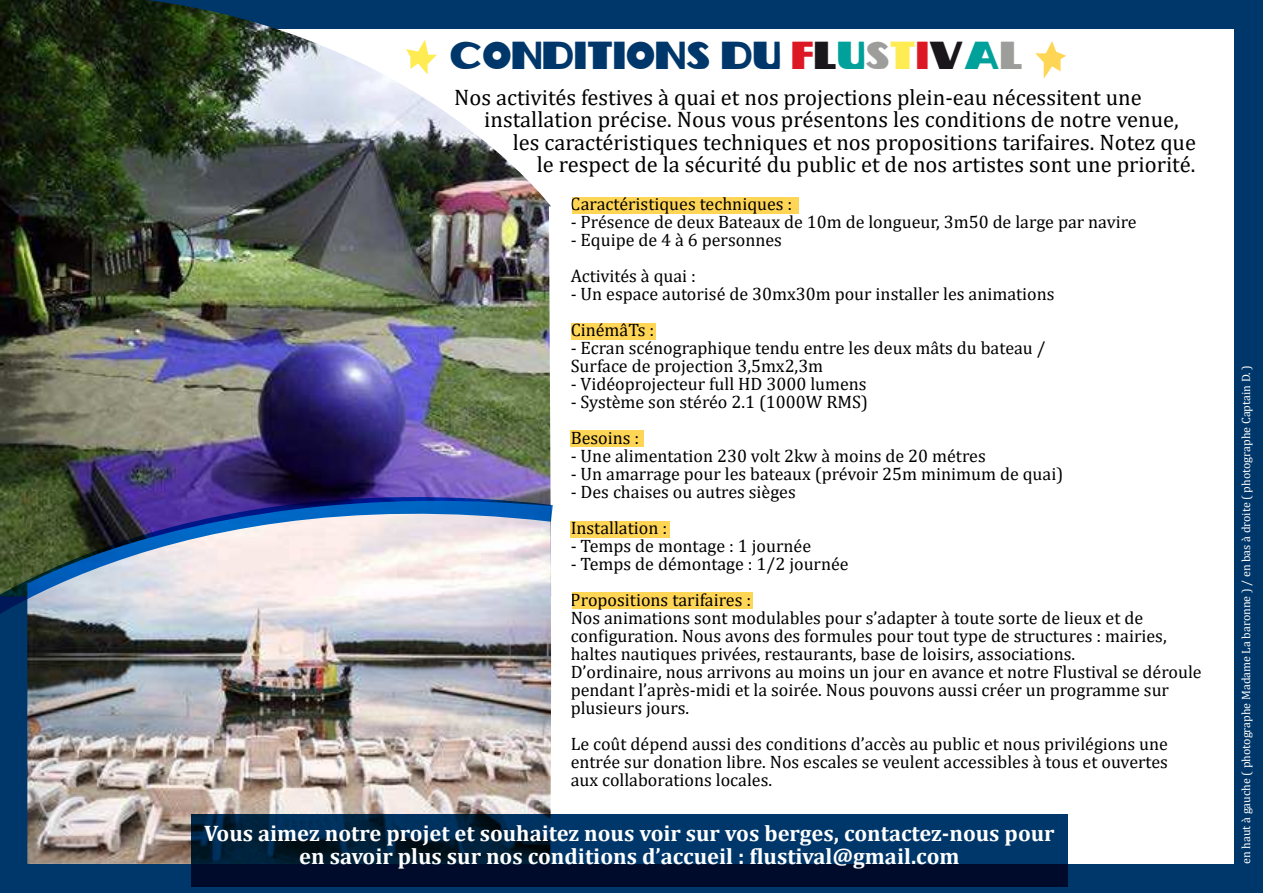
<style>
.page{position:relative;width:1263px;height:893px;background:#00376a}
.page>*{position:absolute;margin:0;border:0;box-sizing:border-box;transform-origin:0 0}
.t1{font:39px "Belle Epoque";letter-spacing:.025em;color:#00376a}
.t2{font:22.5px "Cambria";color:#000}
.t3{font:700 22.5px/22.5px "Cambria";color:#fff;text-align:center}
.t4{font:18px/18px "Cambria";color:#000}
.t5{font:12px "Cambria";color:#fff}
.s1{color:#dd1825}
.s2{color:#1a171c}
.s3{color:#00a19a}
.s4{color:#9d9d9c}
.s5{color:#ffeb52}
</style>
<div class="page">
<div style="left:30px;top:29px;width:1203px;height:835px;background:#fff"></div>
<svg style="left:1035px;top:41px;width:31px;height:38px"></svg>
<img style="left:0;top:0;width:551px;height:486px">
<img style="left:27px;top:656px;width:525px;height:208px">
<img style="left:0;top:486px;width:553px;height:170px">
<div style="left:572px;top:197px;width:227px;height:17px;background:#ffd556"></div>
<svg style="left:191px;top:814px;width:876px;height:73px;background:#002349"></svg>
<div style="left:572px;top:592px;width:181px;height:17px;background:#ffd556"></div>
<div style="left:571px;top:521px;width:99px;height:17px;background:#ffd556"></div>
<div style="left:571px;top:430px;width:73px;height:16px;background:#ffd556"></div>
<div style="left:571px;top:323px;width:85px;height:17px;background:#ffd556"></div>
<h1 class="t1" style="left:450px;top:33px;width:574px">CONDITIONS DU <span class="s1">F</span><span class="s2">L</span><span class="s3">U</span><span class="s4">S</span><span class="s5">T</span><span class="s1">I</span><span class="s2">V</span><span class="s3">A</span><span class="s4">L</span></h1>
<p class="t2" style="left:454px;top:89px;width:689px">Nos activités festives à quai et nos projections plein-eau nécessitent une</p>
<p class="t2" style="left:484px;top:112px;width:696px">installation précise. Nous vous présentons les conditions de notre venue,</p>
<p class="t2" style="left:513px;top:134px;width:685px">les caractéristiques techniques et nos propositions tarifaires. Notez que</p>
<p class="t2" style="left:537px;top:157px;width:660px">le respect de la sécurité du public et de nos artistes sont une priorité.</p>
<p class="t4" style="left:571px;top:196px;width:223px">Caractéristiques techniques :</p>
<p class="t4" style="left:571px;top:214px;width:568px">- Présence de deux Bateaux de 10m de longueur, 3m50 de large par navire</p>
<p class="t4" style="left:571px;top:223px;width:213px;line-height:36px">- Equipe de 4 à 6 personnes<br>Activités à quai :</p>
<p class="t4" style="left:571px;top:277px;width:485px;line-height:36px">- Un espace autorisé de 30mx30m pour installer les animations<br>CinémâTs :</p>
<p class="t4" style="left:571px;top:340px;width:476px">- Ecran scénographique tendu entre les deux mâts du bateau /<br>Surface de projection 3,5mx2,3m</p>
<p class="t4" style="left:571px;top:375px;width:297px">- Vidéoprojecteur full HD 3000 lumens</p>
<p class="t4" style="left:571px;top:385px;width:299px;line-height:36px">- Système son stéréo 2.1 (1000W RMS)<br>Besoins :</p>
<p class="t4" style="left:571px;top:448px;width:417px">- Une alimentation 230 volt 2kw à moins de 20 métres</p>
<p class="t4" style="left:571px;top:466px;width:494px">- Un amarrage pour les bateaux (prévoir 25m minimum de quai)</p>
<p class="t4" style="left:571px;top:475px;width:227px;line-height:36px">- Des chaises ou autres sièges<br>Installation :</p>
<p class="t4" style="left:571px;top:538px;width:242px">- Temps de montage : 1 journée</p>
<p class="t4" style="left:571px;top:547px;width:279px;line-height:36px">- Temps de démontage : 1/2 journée<br>Propositions tarifaires :</p>
<p class="t4" style="left:571px;top:610px;width:632px">Nos animations sont modulables pour s’adapter à toute sorte de lieux et de configuration. Nous avons des formules pour tout type de structures : mairies, haltes nautiques privées, restaurants, base de loisirs, associations.<br>D’ordinaire, nous arrivons au moins un jour en avance et notre Flustival se déroule pendant l’après-midi et la soirée. Nous pouvons aussi créer un programme sur plusieurs jours.</p>
<p class="t4" style="left:571px;top:736px;width:599px;text-align:justify">Le coût dépend aussi des conditions d’accès au public et nous privilégions une entrée sur donation libre. Nos escales se veulent accessibles à tous et ouvertes aux collaborations locales.</p>
<p class="t3" style="left:204px;top:822px;width:852px">Vous aimez notre projet et souhaitez nous voir sur vos berges, contactez-nous pour en savoir plus sur nos conditions d’accueil : flustival@gmail.com</p>
<p class="t5" style="left:1241px;top:864px;width:500px;rotate:-90deg">en haut à gauche ( photographe Madame La baronne ) / en bas à droite ( photographe Captain D. )</p>
</div>
